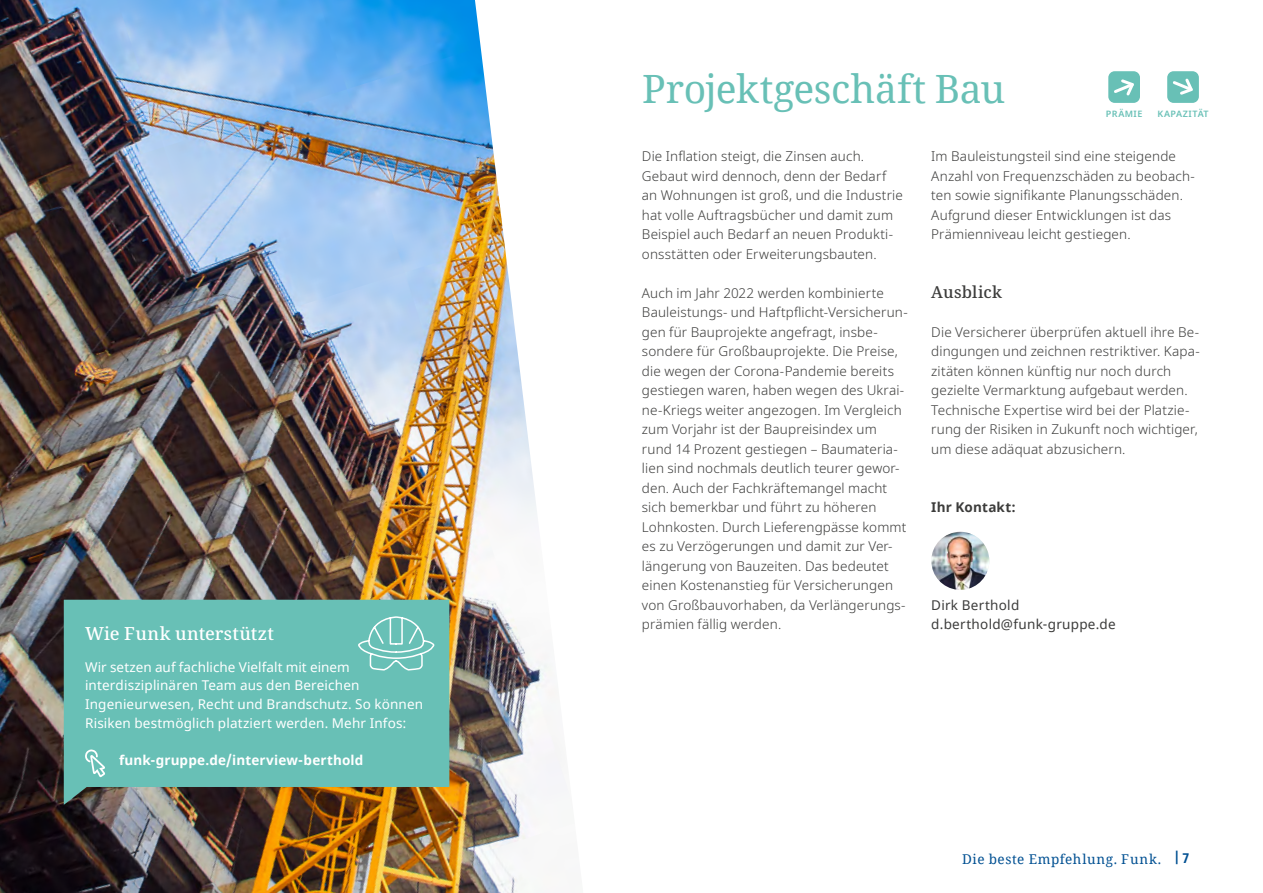
<style>
.page{position:relative;width:1263px;height:893px;background:#fff}
.page>*{position:absolute;margin:0;border:0;box-sizing:border-box;transform-origin:0 0}
.t1{font:39px "Noto Serif";letter-spacing:-.01em;color:#68c0b6}
.t2{font:500 18px "Noto Serif";letter-spacing:.015em;color:#fff}
.t3{font:500 16.5px "Noto Serif";letter-spacing:.015em;color:#3c3c3b}
.t4{font:300 13.5px/19.5px "Noto Sans";letter-spacing:.01em;color:#3c3c3b}
.t5{font:13.5px/18.8px "Noto Sans";letter-spacing:.01em;color:#fff}
.t6{font:13.5px/19.5px "Noto Sans";letter-spacing:.02em;color:#3c3c3b}
.t7{font:700 13.5px "Noto Sans";letter-spacing:.01em;color:#fff}
.t8{font:13.5px "Noto Serif";letter-spacing:.045em;color:#005092}
.t9{font:700 13.5px "Noto Sans";letter-spacing:.015em;color:#3c3c3b}
.t10{font:600 9px "Noto Sans";letter-spacing:.05em;color:#68c0b6}
.s1{font-family:"Noto Sans";font-weight:700;font-stretch:condensed}
</style>
<div class="page">
<img style="left:0;top:0;width:563px;height:893px">
<div style="left:1108px;top:71px;width:32px;height:32px;background:#68c0b6;border-radius:6px"></div>
<div style="left:1167px;top:71px;width:32px;height:32px;background:#68c0b6;border-radius:6px"></div>
<svg style="left:1173px;top:78px;width:20px;height:17px"></svg>
<svg style="left:1114px;top:79px;width:20px;height:17px"></svg>
<img style="left:931px;top:532px;width:58px;height:58px">
<svg style="left:64px;top:600px;width:385px;height:205px;fill:#68c0b6"></svg>
<svg style="left:85px;top:749px;width:20px;height:28px"></svg>
<svg style="left:358px;top:616px;width:76px;height:55px"></svg>
<h2 class="t2" style="left:85px;top:621px;width:191px">Wie Funk unterstützt</h2>
<p class="t5" style="left:85px;top:658px;width:340px">Wir setzen auf fachliche Vielfalt mit einem interdisziplinären Team aus den Bereichen Ingenieurwesen, Recht und Brandschutz. So können Risiken bestmöglich platziert werden. Mehr Infos:</p>
<p class="t7" style="left:119px;top:751px;width:246px">funk-gruppe.de/interview-berthold</p>
<h1 class="t1" style="left:642px;top:62px;width:364px">Projektgeschäft Bau</h1>
<p class="t10" style="left:1106px;top:108px;width:38px">PRÄMIE</p>
<p class="t10" style="left:1157px;top:108px;width:53px">KAPAZITÄT</p>
<p class="t4" style="left:931px;top:147px;width:265px">Im Bauleistungsteil sind eine steigende Anzahl von Frequenzschäden zu beobach&shy;ten sowie signifikante Planungsschäden.<br>Aufgrund dieser Entwicklungen ist das Prämienniveau leicht gestiegen.</p>
<p class="t4" style="left:642px;top:147px;width:263px">Die Inflation steigt, die Zinsen auch.<br>Gebaut wird dennoch, denn der Bedarf an Wohnungen ist groß, und die Industrie hat volle Auftragsbücher und damit zum Beispiel auch Bedarf an neuen Produkti&shy;onsstätten oder Erweiterungsbauten.</p>
<p class="t4" style="left:642px;top:283px;width:267px">Auch im Jahr 2022 werden kombinierte Bauleistungs- und Haftpflicht-Versicherun&shy;gen für Bauprojekte angefragt, insbe&shy;sondere für Großbauprojekte. Die Preise, die wegen der Corona-Pandemie bereits gestiegen waren, haben wegen des Ukrai&shy;ne-Kriegs weiter angezogen. Im Vergleich zum Vorjahr ist der Baupreisindex um rund 14 Prozent gestiegen – Baumateria&shy;lien sind nochmals deutlich teurer gewor&shy;den. Auch der Fachkräftemangel macht sich bemerkbar und führt zu höheren Lohnkosten. Durch Lieferengpässe kommt es zu Verzögerungen und damit zur Ver&shy;längerung von Bauzeiten. Das bedeutet einen Kostenanstieg für Versicherungen von Großbauvorhaben, da Verlängerungs&shy;prämien fällig werden.</p>
<p class="t3" style="left:931px;top:280px;width:72px">Ausblick</p>
<p class="t4" style="left:931px;top:322px;width:270px">Die Versicherer überprüfen aktuell ihre Be&shy;dingungen und zeichnen restriktiver. Kapa&shy;zitäten können künftig nur noch durch gezielte Vermarktung aufgebaut werden.<br>Technische Expertise wird bei der Platzie&shy;rung der Risiken in Zukunft noch wichtiger, um diese adäquat abzusichern.</p>
<p class="t9" style="left:931px;top:498px;width:86px">Ihr Kontakt:</p>
<p class="t6" style="left:931px;top:596px;width:186px">Dirk Berthold d.berthold@funk-gruppe.de</p>
<p class="t8" style="left:962px;top:849px;width:229px">Die beste Empfehlung. Funk. <sup>|</sup> <span class="s1">7</span></p>
</div>
